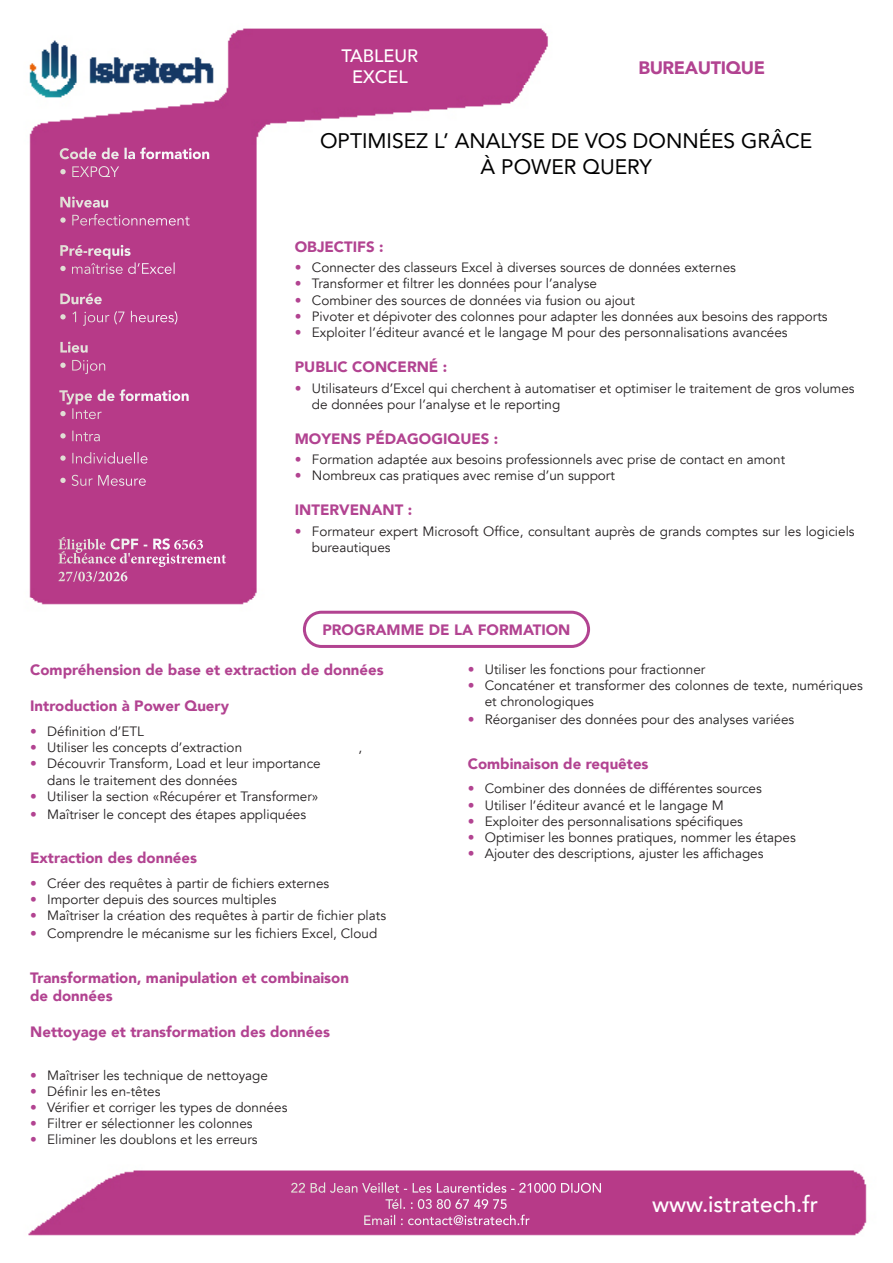
<style>
.page{position:relative;width:893px;height:1263px;background:#fff}
.page>*{position:absolute;margin:0;border:0;box-sizing:border-box;transform-origin:0 0}
.Site_internet{font:500 22.5px "Avenir";color:#fff}
.Titre2_formation{font:21px/25.2px "Avenir";color:#000001;text-align:center}
.Titre-Formation{font:500 18px "Avenir";color:#fff}
.Domaine{font:900 18px "Avenir";letter-spacing:-.02em;color:#b24391}
.Titres_prog{font:900 15px/18px "Avenir";color:#b24391}
.Encadré_2{font:15px "Avenir";color:#fff}
.encadré_1{font:900 15px "Avenir";color:#fff}
.Objectif-formation{font:900 15px "Avenir";color:#b24391}
.t1{font:700 15px/14.1px "Minion Pro";color:#fff}
.encadré_1-2{font:15px "Avenir";color:#fff}
.Prog-Formation{font:900 15px "Avenir";color:#b24391}
.t2{font:13.5px/16.2px "Avenir";color:#231f20}
.Adresse{font:500 13.5px "Avenir";color:#fff}
.s1{font-family:"Avenir";font-weight:900}
.s2{color:#b24391}
</style>
<div class="page">
<img style="left:28px;top:28px;width:839px;height:1208px">
<div style="left:303px;top:611px;width:287px;height:37px;border:3px solid #b24391;border-radius:17px"></div>
<p class="encadré_1" style="left:59px;top:141px;width:152px">Code de la formation</p>
<p class="Encadré_2" style="left:59px;top:163px;width:61px">• EXPQY</p>
<p class="encadré_1" style="left:59px;top:189px;width:51px">Niveau</p>
<p class="Encadré_2" style="left:59px;top:211px;width:132px">• Perfectionnement</p>
<p class="encadré_1" style="left:59px;top:238px;width:73px">Pré-requis</p>
<p class="Encadré_2" style="left:59px;top:260px;width:118px">• maîtrise d’Excel</p>
<p class="encadré_1" style="left:59px;top:286px;width:45px">Durée</p>
<p class="Encadré_2" style="left:59px;top:308px;width:120px">• 1 jour (7 heures)</p>
<p class="encadré_1" style="left:59px;top:334px;width:31px">Lieu</p>
<p class="Encadré_2" style="left:59px;top:356px;width:49px">• Dijon</p>
<p class="encadré_1" style="left:59px;top:383px;width:132px">Type de formation</p>
<p class="encadré_1-2" style="left:59px;top:405px;width:44px">• Inter</p>
<p class="encadré_1-2" style="left:59px;top:427px;width:43px">• Intra</p>
<p class="encadré_1-2" style="left:59px;top:449px;width:90px">• Individuelle</p>
<p class="encadré_1-2" style="left:59px;top:472px;width:89px">• Sur Mesure</p>
<p class="t1" style="left:58px;top:537px;width:170px">Éligible <span class="s1">CPF - RS</span> 6563<br>Échéance d'enregistrement</p>
<p class="t1" style="left:58px;top:569px;width:71px">27/03/2026</p>
<p class="Titre-Formation" style="left:342px;top:40px;width:78px">TABLEUR</p>
<p class="Titre-Formation" style="left:352px;top:61px;width:57px">EXCEL</p>
<p class="Domaine" style="left:638px;top:53px;width:128px">BUREAUTIQUE</p>
<p class="Titre2_formation" style="left:320px;top:128px;width:494px">OPTIMISEZ L’ ANALYSE DE VOS DONNÉES GRÂCE<br>À POWER QUERY</p>
<p class="Objectif-formation" style="left:295px;top:234px;width:90px">OBJECTIFS :</p>
<p class="t2" style="left:295px;top:260px;width:443px"><span class="s2">•</span> Connecter des classeurs Excel à diverses sources de données externes</p>
<p class="t2" style="left:295px;top:276px;width:304px"><span class="s2">•</span> Transformer et filtrer les données pour l’analyse</p>
<p class="t2" style="left:295px;top:292px;width:342px"><span class="s2">•</span> Combiner des sources de données via fusion ou ajout</p>
<p class="t2" style="left:295px;top:308px;width:534px"><span class="s2">•</span> Pivoter et dépivoter des colonnes pour adapter les données aux besoins des rapports</p>
<p class="t2" style="left:295px;top:325px;width:494px"><span class="s2">•</span> Exploiter l’éditeur avancé et le langage M pour des personnalisations avancées</p>
<p class="Objectif-formation" style="left:295px;top:354px;width:154px">PUBLIC CONCERNÉ :</p>
<p class="t2" style="left:312px;top:380px;width:544px;text-indent:-17px"><span class="s2">•</span> Utilisateurs d’Excel qui cherchent à automatiser et optimiser le traitement de gros volumes de données pour l’analyse et le reporting</p>
<p class="Objectif-formation" style="left:295px;top:426px;width:205px">MOYENS PÉDAGOGIQUES :</p>
<p class="t2" style="left:295px;top:452px;width:492px"><span class="s2">•</span> Formation adaptée aux besoins professionnels avec prise de contact en amont</p>
<p class="t2" style="left:295px;top:468px;width:322px"><span class="s2">•</span> Nombreux cas pratiques avec remise d’un support</p>
<p class="Objectif-formation" style="left:295px;top:497px;width:119px">INTERVENANT :</p>
<p class="t2" style="left:312px;top:523px;width:544px;text-indent:-17px"><span class="s2">•</span> Formateur expert Microsoft Office, consultant auprès de grands comptes sur les logiciels bureautiques</p>
<p class="Prog-Formation" style="left:322px;top:617px;width:249px">PROGRAMME DE LA FORMATION</p>
<p class="Titres_prog" style="left:30px;top:661px;width:355px">Compréhension de base et extraction de données</p>
<p class="Titres_prog" style="left:30px;top:697px;width:200px">Introduction à Power Query</p>
<p class="t2" style="left:30px;top:723px;width:115px"><span class="s2">•</span> Définition d’ETL</p>
<p class="t2" style="left:30px;top:740px;width:213px"><span class="s2">•</span> Utiliser les concepts d’extraction</p>
<p class="t2" style="left:358px;top:740px;width:5px">,</p>
<p class="t2" style="left:47px;top:756px;width:275px;text-indent:-17px"><span class="s2">•</span> Découvrir Transform, Load et leur importance dans le traitement des données</p>
<p class="t2" style="left:30px;top:788px;width:290px"><span class="s2">•</span> Utiliser la section «Récupérer et Transformer»</p>
<p class="t2" style="left:30px;top:806px;width:277px"><span class="s2">•</span> Maîtriser le concept des étapes appliquées</p>
<p class="Titres_prog" style="left:30px;top:849px;width:168px">Extraction des données</p>
<p class="t2" style="left:30px;top:875px;width:301px"><span class="s2">•</span> Créer des requêtes à partir de fichiers externes</p>
<p class="t2" style="left:30px;top:892px;width:248px"><span class="s2">•</span> Importer depuis des sources multiples</p>
<p class="t2" style="left:30px;top:908px;width:357px"><span class="s2">•</span> Maîtriser la création des requêtes à partir de fichier plats</p>
<p class="t2" style="left:30px;top:926px;width:349px"><span class="s2">•</span> Comprendre le mécanisme sur les fichiers Excel, Cloud</p>
<p class="Titres_prog" style="left:30px;top:968px;width:320px">Transformation, manipulation et combinaison de données</p>
<p class="Titres_prog" style="left:30px;top:1022px;width:301px">Nettoyage et transformation des données</p>
<p class="t2" style="left:30px;top:1067px;width:239px"><span class="s2">•</span> Maîtriser les technique de nettoyage</p>
<p class="t2" style="left:30px;top:1083px;width:132px"><span class="s2">•</span> Définir les en-têtes</p>
<p class="t2" style="left:30px;top:1099px;width:259px"><span class="s2">•</span> Vérifier et corriger les types de données</p>
<p class="t2" style="left:30px;top:1116px;width:224px"><span class="s2">•</span> Filtrer er sélectionner les colonnes</p>
<p class="t2" style="left:30px;top:1132px;width:229px"><span class="s2">•</span> Eliminer les doublons et les erreurs</p>
<p class="t2" style="left:468px;top:661px;width:239px"><span class="s2">•</span> Utiliser les fonctions pour fractionner</p>
<p class="t2" style="left:485px;top:677px;width:379px;text-indent:-17px"><span class="s2">•</span> Concaténer et transformer des colonnes de texte, numériques et chronologiques</p>
<p class="t2" style="left:468px;top:712px;width:328px"><span class="s2">•</span> Réorganiser des données pour des analyses variées</p>
<p class="Titres_prog" style="left:468px;top:754px;width:182px">Combinaison de requêtes</p>
<p class="t2" style="left:468px;top:781px;width:296px"><span class="s2">•</span> Combiner des données de différentes sources</p>
<p class="t2" style="left:468px;top:797px;width:257px"><span class="s2">•</span> Utiliser l’éditeur avancé et le langage M</p>
<p class="t2" style="left:468px;top:813px;width:277px"><span class="s2">•</span> Exploiter des personnalisations spécifiques</p>
<p class="t2" style="left:468px;top:829px;width:329px"><span class="s2">•</span> Optimiser les bonnes pratiques, nommer les étapes</p>
<p class="t2" style="left:468px;top:846px;width:297px"><span class="s2">•</span> Ajouter des descriptions, ajuster les affichages</p>
<p class="Adresse" style="left:291px;top:1176px;width:313px">22 Bd Jean Veillet - Les Laurentides - 21000 DIJON</p>
<p class="Adresse" style="left:385px;top:1192px;width:124px">Tél. : 03 80 67 49 75</p>
<p class="Adresse" style="left:363px;top:1208px;width:168px">Email : contact@istratech.fr</p>
<p class="Site_internet" style="left:652px;top:1185px;width:168px">www.istratech.fr</p>
</div>
